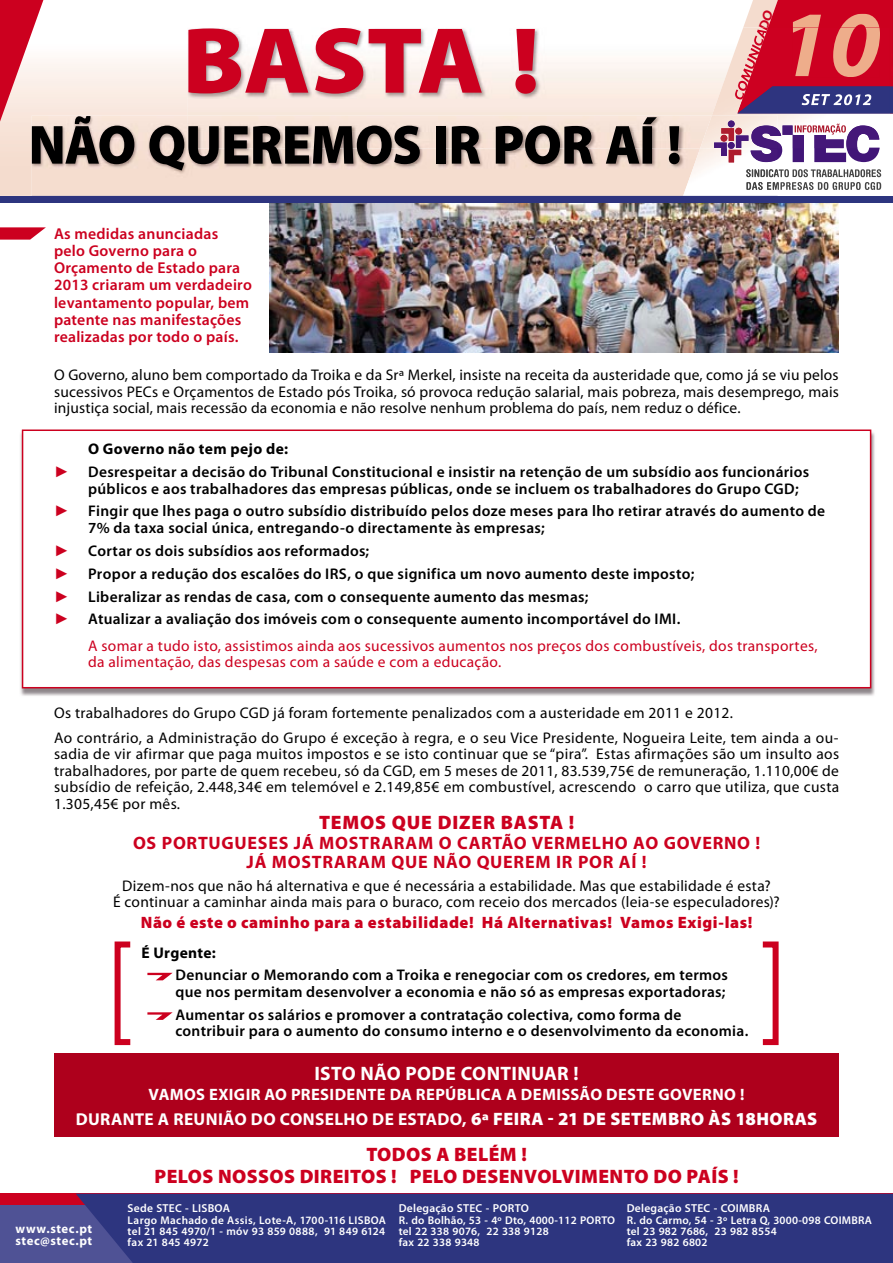
<style>
.page{position:relative;width:893px;height:1263px;background:#fff}
.page>*{position:absolute;margin:0;border:0;box-sizing:border-box;transform-origin:0 0}
.t1{font:900 94.5px "Myriad Pro";letter-spacing:-.005em;color:#cc001f;scale:1.05 1}
.t2{font:italic 700 94.5px "Myriad Pro";color:#eead8a}
.t3{font:900 55.5px "Myriad Pro";letter-spacing:-.02em;color:#000;scale:.95 1}
.t4{font:900 19.5px/21.6px "Myriad Pro";letter-spacing:.02em;color:#cc001f;text-align:center}
.t5{font:700 19.5px "Myriad Pro";letter-spacing:.015em;color:#fff}
.t6{font:900 19.5px "Myriad Pro";letter-spacing:.04em;color:#cc001f}
.t7{font:700 18px/19.5px "Myriad Pro";letter-spacing:.04em;color:#cc001f;text-align:center}
.t8{font:700 17.25px "Myriad Pro";letter-spacing:.02em;color:#fff}
.t9{font:900 16.5px "Myriad Pro";letter-spacing:.035em;color:#cc001f}
.t10{font:700 16.5px "Myriad Pro";letter-spacing:.02em;color:#fff}
.t11{font:600 15.75px/17.2px "Myriad Pro";letter-spacing:.015em;color:#cc001f}
.t12{font:15.45px/16.5px "Myriad Pro";letter-spacing:.02em;color:#000;text-align:justify}
.t13{font:600 15.45px/23px "Myriad Pro";letter-spacing:.02em;color:#000}
.t14{font:15.45px/16.5px "Myriad Pro";letter-spacing:.02em;color:#cc001f}
.t15{font:700 15.45px "Myriad Pro";letter-spacing:.015em;color:#000}
.t16{font:700 12.75px/12px "Myriad Pro";letter-spacing:.045em;color:#fff}
.t17{font:600 11.55px "Myriad Pro";letter-spacing:.02em;color:#fff}
.t18{font:600 11.25px/11.2px "Myriad Pro";letter-spacing:.02em;color:#fff}
.s1{font-weight:700}
.s2{font-family:"Arial";font-weight:700;color:#cc001f}
.s3{font-weight:900;font-size:18.3px}
.s4{font-weight:900;font-size:18px}
</style>
<div class="page">
<img style="left:315px;top:352px;width:473px;height:1px">
<img style="left:52px;top:941px;width:789px;height:253px">
<div style="left:54px;top:1054px;width:785px;height:83px;background:#ae001c"></div>
<img style="left:20px;top:430px;width:855px;height:266px">
<svg style="left:22px;top:429px;width:849px;height:259px"></svg>
<img style="left:269px;top:202px;width:570px;height:150px">
<img style="left:0;top:202px;width:47px;height:1px">
<svg style="left:0;top:59px;width:187px;height:137px"></svg>
<svg style="left:0;top:0;width:48px;height:126px"></svg>
<div style="left:0;top:196px;width:893px;height:6px;background:#2d357f"></div>
<img style="left:187px;top:28px;width:525px;height:88px">
<svg style="left:0;top:227px;width:46px;height:13px"></svg>
<img style="left:32px;top:116px;width:651px;height:80px">
<img style="left:683px;top:148px;width:31px;height:48px">
<img style="left:187px;top:116px;width:513px;height:32px">
<img style="left:700px;top:116px;width:14px;height:32px">
<svg style="left:714px;top:0;width:179px;height:196px"></svg>
<img style="left:891px;top:0;width:2px;height:76px">
<div style="left:0;top:1205px;width:893px;height:58px;background:#4f5295"></div>
<div style="left:76px;top:1194px;width:817px;height:69px;background:#2d357f"></div>
<svg style="left:115px;top:941px;width:15px;height:104px"></svg>
<svg style="left:763px;top:941px;width:16px;height:104px"></svg>
<svg style="left:147px;top:1012px;width:26px;height:8px"></svg>
<svg style="left:147px;top:973px;width:26px;height:7px"></svg>
<h1 class="t1" style="left:182px;top:7px;width:342px">BASTA !</h1>
<h2 class="t3" style="left:29px;top:113px;width:689px">NÃO QUEREMOS IR POR AÍ !</h2>
<p class="t11" style="left:54px;top:225px;width:199px">As medidas anunciadas pelo Governo para o<br>Orçamento de Estado para<br>2013 criaram um verdadeiro levantamento popular, bem patente nas manifestações realizadas por todo o país.</p>
<h1 class="t2" style="left:778px;top:-8px;width:106px">10</h1>
<p class="t12" style="left:54px;top:367px;width:786px">O Governo, aluno bem comportado da Troika e da Srª Merkel, insiste na receita da austeridade que, como já se viu pelos sucessivos PECs e Orçamentos de Estado pós Troika, só provoca redução salarial, mais pobreza, mais desemprego, mais injustiça social, mais recessão da economia e não resolve nenhum problema do país, nem reduz o défice.</p>
<p class="t13" style="left:54px;top:438px;width:757px;text-indent:34px"><span class="s1">O Governo não tem pejo de:<br></span><span class="s2">►</span> Desrespeitar a decisão do Tribunal Constitucional e insistir na retenção de um subsídio aos funcionários</p>
<p class="t13" style="left:54px;top:477px;width:773px;text-align:center">públicos e aos trabalhadores das empresas públicas, onde se incluem os trabalhadores do Grupo CGD;<br><span class="s2">►</span> Fingir que lhes paga o outro subsídio distribuído pelos doze meses para lho retirar através do aumento de</p>
<p class="t13" style="left:54px;top:516px;width:642px;text-indent:34px">7% da taxa social única, entregando-o directamente às empresas;<br><span class="s2">►</span> Cortar os dois subsídios aos reformados;<br><span class="s2">►</span> Propor a redução dos escalões do IRS, o que significa um novo aumento deste imposto; <span class="s2">►</span> Liberalizar as rendas de casa, com o consequente aumento das mesmas;<br><span class="s2">►</span> Atualizar a avaliação dos imóveis com o consequente aumento incomportável do IMI.</p>
<p class="t14" style="left:88px;top:638px;width:731px">A somar a tudo isto, assistimos ainda aos sucessivos aumentos nos preços dos combustíveis, dos transportes, da alimentação, das despesas com a saúde e com a educação.</p>
<p class="t12" style="left:54px;top:700px;width:786px;line-height:25px">Os trabalhadores do Grupo CGD já foram fortemente penalizados com a austeridade em 2011 e 2012.<br>Ao contrário, a Administração do Grupo é exceção à regra, e o seu Vice Presidente, Nogueira Leite, tem ainda a ou-</p>
<p class="t12" style="left:54px;top:746px;width:787px">sadia de vir afirmar que paga muitos impostos e se isto continuar que se “pira”. Estas afirmações são um insulto aos trabalhadores, por parte de quem recebeu, só da CGD, em 5 meses de 2011, 83.539,75€ de remuneração, 1.110,00€ de subsídio de refeição, 2.448,34€ em telemóvel e 2.149,85€ em combustível, acrescendo o carro que utiliza, que custa 1.305,45€ por mês.</p>
<p class="t6" style="left:319px;top:812px;width:257px">TEMOS QUE DIZER BASTA !</p>
<p class="t7" style="left:133px;top:833px;width:629px">OS PORTUGUESES JÁ MOSTRARAM O CARTÃO VERMELHO AO GOVERNO !<br>JÁ MOSTRARAM QUE NÃO QUEREM IR POR AÍ !</p>
<p class="t12" style="left:113px;top:877px;width:668px;text-align:center">Dizem-nos que não há alternativa e que é necessária a estabilidade. Mas que estabilidade é esta?<br>É continuar a caminhar ainda mais para o buraco, com receio dos mercados (leia-se especuladores)?</p>
<p class="t9" style="left:141px;top:913px;width:613px">Não é este o caminho para a estabilidade! Há Alternativas! Vamos Exigi-las!</p>
<p class="t15" style="left:141px;top:944px;width:76px">É Urgente:</p>
<p class="t13" style="left:175px;top:967px;width:554px;line-height:16.5px">Denunciar o Memorando com a Troika e renegociar com os credores, em termos que nos permitam desenvolver a economia e não só as empresas exportadoras;</p>
<p class="t13" style="left:175px;top:1007px;width:574px;line-height:16.5px">Aumentar os salários e promover a contratação colectiva, como forma de contribuir para o aumento do consumo interno e o desenvolvimento da economia.</p>
<p class="t5" style="left:314px;top:1063px;width:266px">ISTO NÃO PODE CONTINUAR !</p>
<p class="t10" style="left:149px;top:1086px;width:597px">VAMOS EXIGIR AO PRESIDENTE DA REPÚBLICA A DEMISSÃO DESTE GOVERNO !</p>
<p class="t8" style="left:76px;top:1109px;width:743px">DURANTE A REUNIÃO DO CONSELHO DE ESTADO, <span class="s3">6</span><span class="s4">ª FEIRA</span> <span class="s3">21</span> <span class="s4">DE SETEMBRO ÀS</span> <span class="s3">18</span><span class="s4">HORAS</span></p>
<p class="t4" style="left:155px;top:1144px;width:586px">TODOS A BELÉM !<br>PELOS NOSSOS DIREITOS ! PELO DESENVOLVIMENTO DO PAÍS !</p>
<p class="t16" style="left:15px;top:1222px;width:78px">www.stec.pt stec@stec.pt</p>
<p class="t17" style="left:128px;top:1202px;width:104px">Sede STEC - LISBOA</p>
<p class="t18" style="left:128px;top:1214px;width:260px;text-align:justify">Largo Machado de Assis, Lote-A, 1700-116 LISBOA tel 21 845 4970/1 - móv 93 859 0888, 91 849 6124 fax 21 845 4972</p>
<p class="t17" style="left:399px;top:1202px;width:132px">Delegação STEC - PORTO</p>
<p class="t18" style="left:399px;top:1214px;width:218px">R. do Bolhão, 53 - 4º Dto, 4000-112 PORTO tel 22 338 9076, 22 338 9128<br>fax 22 338 9348</p>
<p class="t17" style="left:627px;top:1202px;width:145px">Delegação STEC - COIMBRA</p>
<p class="t18" style="left:627px;top:1214px;width:247px">R. do Carmo, 54 - 3º Letra Q, 3000-098 COIMBRA tel 23 982 7686, 23 982 8554<br>fax 23 982 6802</p>
</div>
